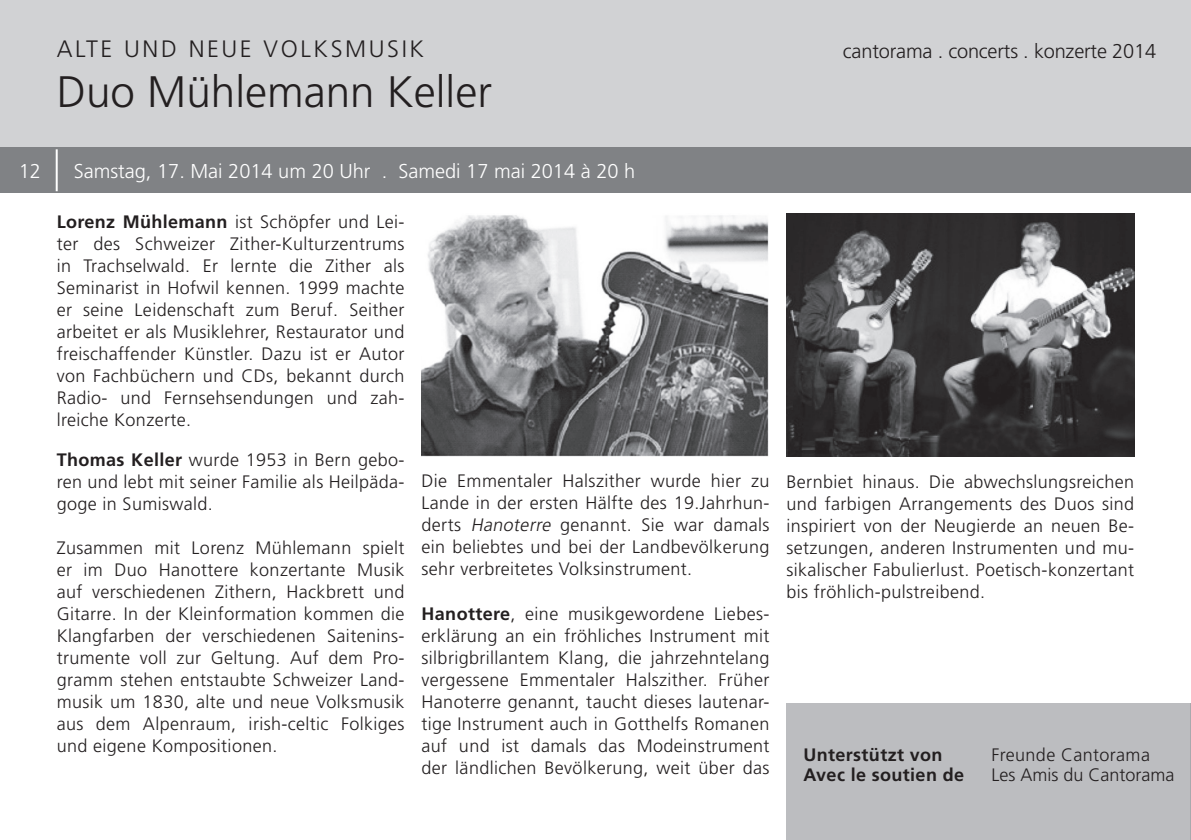
<style>
.page{position:relative;width:1191px;height:840px;background:#fff}
.page>*{position:absolute;margin:0;border:0;box-sizing:border-box;transform-origin:0 0}
.t1{font:300 44px "Frutiger";color:#231f20}
.t2{font:300 23.8px "Frutiger";letter-spacing:.11em;color:#231f20}
.t3{font:300 20px "Frutiger";color:#fff}
.t4{font:300 20px "Frutiger";letter-spacing:-.01em;color:#231f20}
.t5{font:300 18px/22px "Frutiger";letter-spacing:.02em;color:#231f20;text-align:justify}
.t6{font:300 18px/20px "Frutiger";color:#231f20}
.t7{font:700 18px "Frutiger";letter-spacing:.02em;color:#231f20}
.s1{font-weight:700}
.s2{font-style:italic}
</style>
<div class="page">
<div style="left:786px;top:703px;width:405px;height:136px;background:#bcbdc0"></div>
<div style="left:0;top:0;width:1191px;height:147px;background:#d1d2d4"></div>
<div style="left:0;top:147px;width:1191px;height:46px;background:#808285"></div>
<hr style="left:56px;top:149px;width:2px;height:42px;background:#fff">
<img style="left:421px;top:215px;width:347px;height:241px">
<img style="left:786px;top:214px;width:348px;height:242px">
<h2 class="t2" style="left:57px;top:36px;width:369px">Alte und neue Volksmusik</h2>
<h1 class="t1" style="left:57px;top:67px;width:437px">Duo M ühlemann Keller</h1>
<p class="t4" style="left:843px;top:40px;width:315px">cantorama . concerts . konzerte 2014</p>
<p class="t3" style="left:19px;top:160px;width:24px">12</p>
<p class="t3" style="left:74px;top:160px;width:563px">Samstag, 17. Mai 2014 um 20 Uhr . Samedi 17 mai 2014 à 20 h</p>
<p class="t5" style="left:57px;top:210px;width:349px"><span class="s1">Lorenz Mühlemann</span> ist Schöpfer und Lei&shy;ter des Schweizer Zither-Kulturzentrums in Trachselwald. Er lernte die Zither als Seminarist in Hofwil kennen. 1999 machte er seine Leidenschaft zum Beruf. Seither arbeitet er als M usiklehrer, Restaurator und freischaffender Künstler. Dazu ist er Autor von Fachbüchern und CDs, bekannt durch Radio- und Fernsehsendungen und zah&shy;lreiche Konzerte.</p>
<p class="t5" style="left:57px;top:448px;width:349px"><span class="s1">Thomas Keller</span> wurde 1953 in Bern gebo&shy;ren und lebt mit seiner Familie als Heilpäda&shy;goge in Sumiswald.</p>
<p class="t5" style="left:57px;top:536px;width:349px">Zusammen mit Lorenz M ühlemann spielt er im Duo Hanottere konzertante M usik auf verschiedenen Zithern, Hackbrett und Gitarre. In der Kleinformation kommen die Klangfarben der verschiedenen Saitenins&shy;trumente voll zur Geltung. Auf dem Pro&shy;gramm stehen entstaubte Schweizer Land&shy;musik um 1830, alte und neue Volksmusik aus dem Alpenraum, irish-celtic Folkiges und eigene Kompositionen.</p>
<p class="t5" style="left:421px;top:470px;width:349px">Die Emmentaler Halszither wurde hier zu Lande in der ersten Hälfte des 19.Jahrhun&shy;derts <span class="s2">Hanoterre</span> genannt. Sie war damals ein beliebtes und bei der Landbevölkerung sehr verbreitetes Volksinstrument.</p>
<p class="t5" style="left:421px;top:602px;width:349px"><span class="s1">Hanottere</span>, eine musikgewordene Liebes&shy;erklärung an ein fröhliches Instrument mit silbrigbrillantem Klang, die jahrzehntelang vergessene Emmentaler Halszither. Früher Hanoterre genannt, taucht dieses lautenar&shy;tige Instrument auch in Gotthelfs Romanen auf und ist damals das Modeinstrument der ländlichen Bevölkerung, weit über das</p>
<p class="t5" style="left:786px;top:470px;width:349px">Bernbiet hinaus. Die abwechslungsreichen und farbigen Arrangements des Duos sind inspiriert von der Neugierde an neuen Be&shy;setzungen, anderen Instrumenten und mu&shy;sikalischer Fabulierlust. Poetisch-konzertant bis fröhlich-pulstreibend.</p>
<p class="t6" style="left:803px;top:744px;width:373px;text-indent:188px">Freunde Cantorama<br><span class="s1">Avec le soutien de</span> Les Amis du Cantorama</p>
<p class="t7" style="left:803px;top:744px;width:141px">Unterstützt von</p>
</div>
